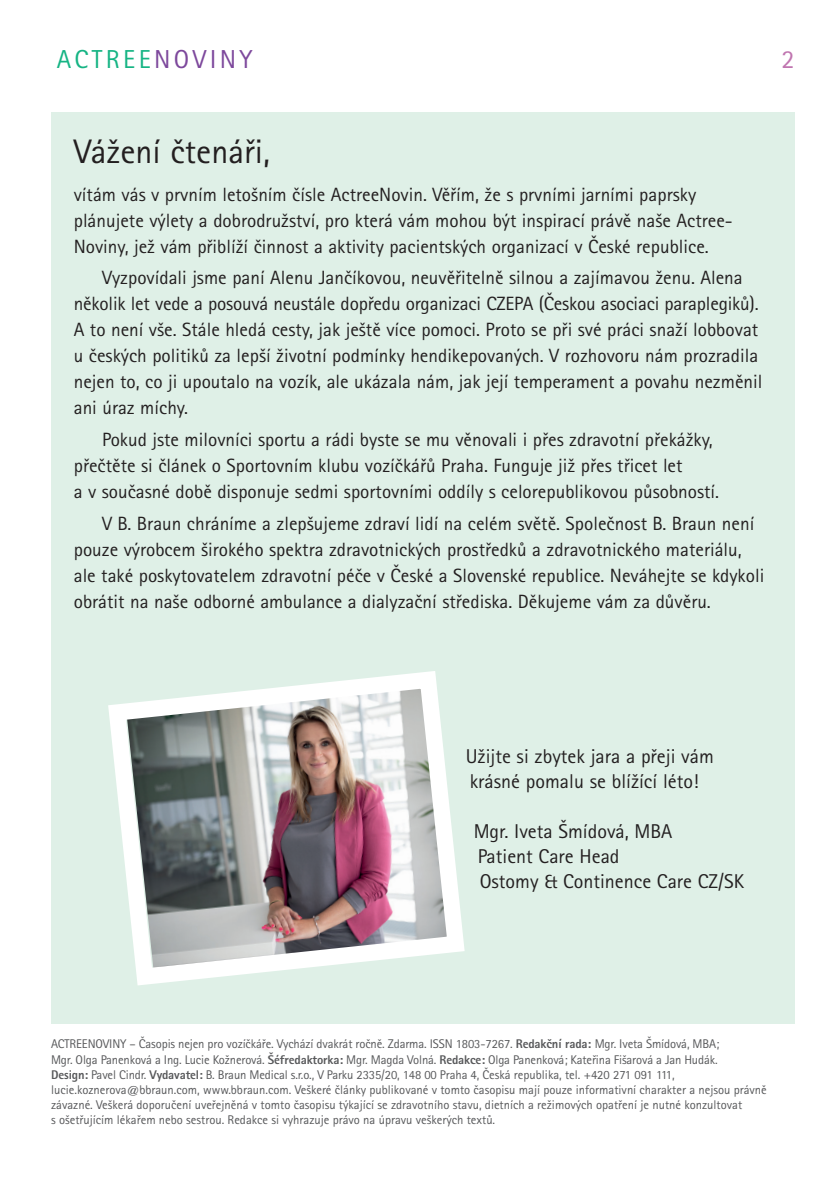
<style>
.page{position:relative;width:840px;height:1191px;background:#fff}
.page>*{position:absolute;margin:0;border:0;box-sizing:border-box;transform-origin:0 0}
.t1{font:34px "Rotis Sans Serif Pro";color:#231f20}
.t2{font:26px "Rotis Sans Serif Pro";letter-spacing:.13em;color:#16b484}
.t3{font:26px "Rotis Sans Serif Pro";color:#c075b0}
.t4{font:20px/25px "Rotis Sans Serif Pro";color:#231f20}
.t5{font:19.2px/26px "Rotis Sans Serif Pro";color:#231f20}
.t6{font:12.6px/15.2px "Rotis Sans Serif Pro";color:#57585a}
.s1{color:#7d489c}
.s2{font-weight:800}
</style>
<div class="page">
<div style="left:51px;top:112px;width:743px;height:912px;background:#dff0e7"></div>
<img style="left:108px;top:671px;width:357px;height:315px">
<h2 class="t2" style="left:57px;top:44px;width:197px">ACTREE<span class="s1">NOVINY</span></h2>
<h2 class="t3" style="left:781px;top:44px;width:14px">2</h2>
<h1 class="t1" style="left:74px;top:132px;width:198px">Vážení čtenáři,</h1>
<p class="t5" style="left:74px;top:181px;width:660px">vítám vás v prvním letošním čísle ActreeNovin. Věřím, že s prvními jarními paprsky plánujete výlety a dobrodružství, pro která vám mohou být inspirací právě naše Actree-<br>Noviny, jež vám přiblíží činnost a aktivity pacientských organizací v České republice.</p>
<p class="t5" style="left:74px;top:265px;width:689px;text-indent:28px">Vyzpovídali jsme paní Alenu Jančíkovou, neuvěřitelně silnou a zajímavou ženu. Alena několik let vede a posouvá neustále dopředu organizaci CZEPA (Českou asociaci paraplegiků).<br>A to není vše. Stále hledá cesty, jak ještě více pomoci. Proto se při své práci snaží lobbovat u českých politiků za lepší životní podmínky hendikepovaných. V rozhovoru nám prozradila nejen to, co ji upoutalo na vozík, ale ukázala nám, jak její temperament a povahu nezměnil ani úraz míchy.</p>
<p class="t5" style="left:74px;top:427px;width:646px;text-indent:28px">Pokud jste milovníci sportu a rádi byste se mu věnovali i přes zdravotní překážky, přečtěte si článek o Sportovním klubu vozíčkářů Praha. Funguje již přes třicet let<br>a v současné době disponuje sedmi sportovními oddíly s celorepublikovou působností.</p>
<p class="t5" style="left:74px;top:510px;width:691px;text-indent:28px">V B. Braun chráníme a zlepšujeme zdraví lidí na celém světě. Společnost B. Braun není pouze výrobcem širokého spektra zdravotnických prostředků a zdravotnického materiálu, ale také poskytovatelem zdravotní péče v České a Slovenské republice. Neváhejte se kdykoli obrátit na naše odborné ambulance a dialyzační střediska. Děkujeme vám za důvěru.</p>
<p class="t4" style="left:465px;top:743px;width:249px">Užijte si zbytek jara a přeji vám krásné pomalu se blížící léto!</p>
<p class="t4" style="left:473px;top:818px;width:272px">Mgr. Iveta Šmídová, MBA<br>Patient Care Head<br>Ostomy &amp; Continence Care CZ/SK</p>
<p class="t6" style="left:51px;top:1036px;width:717px">ACTREENOVINY – Časopis nejen pro vozíčkáře. Vychází dvakrát ročně. Zdarma. ISSN 1803-7267. <span class="s2">Redakční rada:</span> Mgr. Iveta Šmídová, MBA;<br>Mgr. Olga Panenková a Ing. Lucie Kožnerová. <span class="s2">Šéfredaktorka:</span> Mgr. Magda Volná. <span class="s2">Redakce:</span> Olga Panenková; Kateřina Fišarová a Jan Hudák.<br><span class="s2">Design:</span> Pavel Cindr. <span class="s2">Vydavatel:</span> B. Braun Medical s.r.o., V Parku 2335/20, 148 00 Praha 4, Česká republika, tel. +420 271 091 111, lucie.koznerova@bbraun.com, www.bbraun.com. Veškeré články publikované v tomto časopisu mají pouze informativní charakter a nejsou právně závazné. Veškerá doporučení uveřejněná v tomto časopisu týkající se zdravotního stavu, dietních a režimových opatření je nutné konzultovat<br>s ošetřujícím lékařem nebo sestrou. Redakce si vyhrazuje právo na úpravu veškerých textů.</p>
</div>
